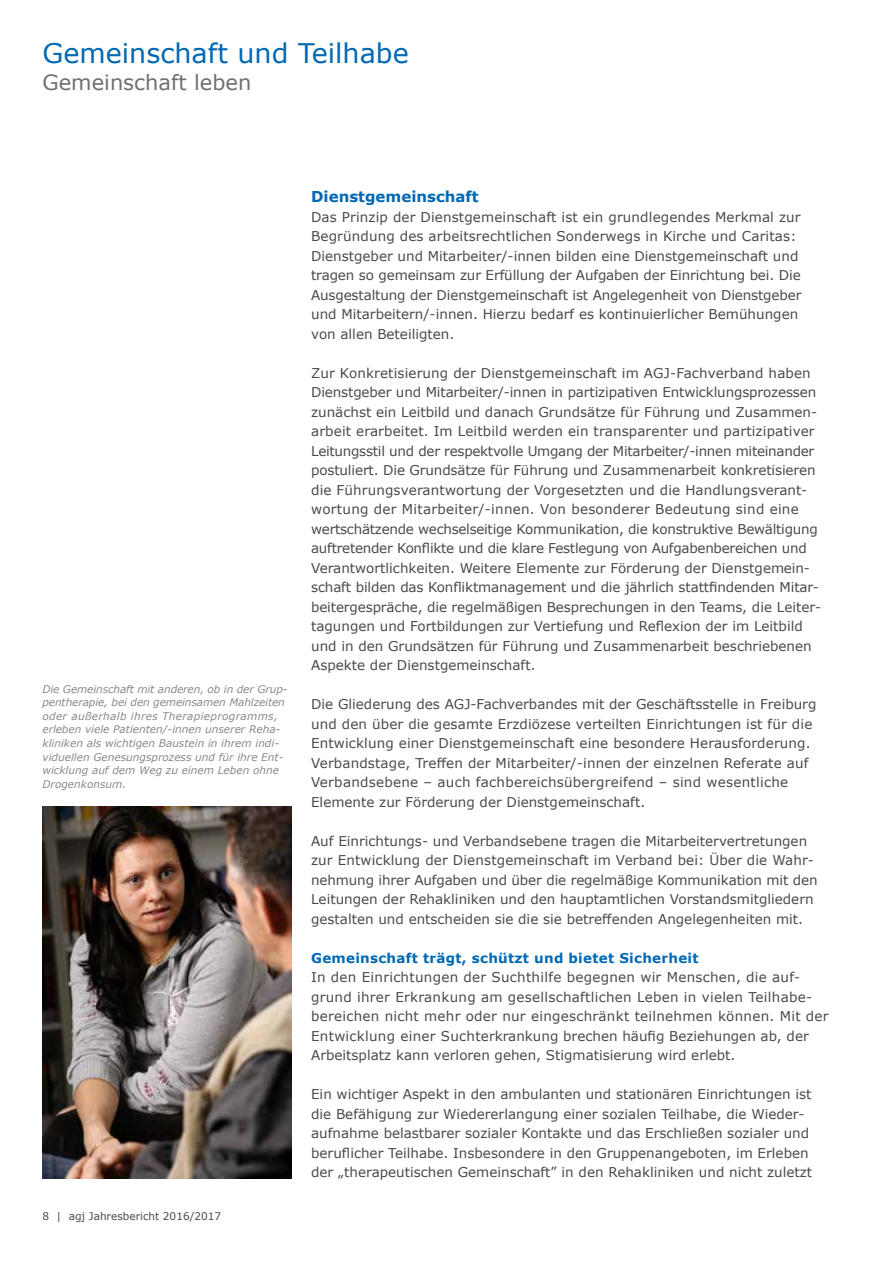
<style>
.page{position:relative;width:893px;height:1263px;background:#fff}
.page>*{position:absolute;margin:0;border:0;box-sizing:border-box;transform-origin:0 0}
.t1{font:27px "Verdana";color:#0069b4}
.t2{font:21px "Verdana";color:#706f6f}
.t3{font:700 15px "Verdana";color:#0069b4}
.t4{font:13.5px/19.5px "Verdana";color:#4a4a49}
.t5{font:13.5px/19.5px "Verdana";letter-spacing:.02em;color:#4a4a49}
.t6{font:700 13.5px "Verdana";letter-spacing:.02em;color:#0069b4}
.t7{font:italic 10.5px/13.5px "Verdana";color:#898888}
.t8{font:10.5px "Verdana";color:#4a4a49}
</style>
<div class="page">
<img style="left:43px;top:807px;width:249px;height:371px">
<h1 class="t1" style="left:43px;top:35px;width:368px">Gemeinschaft und Teilhabe</h1>
<h2 class="t2" style="left:43px;top:68px;width:210px">Gemeinschaft leben</h2>
<p class="t7" style="left:43px;top:682px;width:247px">Die Gemeinschaft mit anderen, ob in der Grup&shy;pentherapie, bei den gemeinsamen Mahlzeiten oder außerhalb ihres Therapieprogramms, erleben viele Patienten/-innen unserer Reha&shy;kliniken als wichtigen Baustein in ihrem indi&shy;viduellen Genesungsprozess und für ihre Ent&shy;wicklung auf dem Weg zu einem Leben ohne Drogenkonsum.</p>
<p class="t8" style="left:43px;top:1209px;width:180px">8 | agj Jahresbericht 2016/2017</p>
<p class="t3" style="left:311px;top:186px;width:169px">Dienstgemeinschaft</p>
<p class="t4" style="left:311px;top:207px;width:492px">Das Prinzip der Dienstgemeinschaft ist ein grundlegendes Merkmal zur Begründung des arbeitsrechtlichen Sonderwegs in Kirche und Caritas:<br>Dienstgeber und Mitarbeiter/-innen bilden eine Dienstgemeinschaft und tragen so gemeinsam zur Erfüllung der Aufgaben der Einrichtung bei. Die Ausgestaltung der Dienstgemeinschaft ist Angelegenheit von Dienstgeber und Mitarbeitern/-innen. Hierzu bedarf es kontinuierlicher Bemühungen von allen Beteiligten.</p>
<p class="t4" style="left:311px;top:363px;width:512px">Zur Konkretisierung der Dienstgemeinschaft im AGJ-Fachverband haben Dienstgeber und Mitarbeiter/-innen in partizipativen Entwicklungsprozessen zunächst ein Leitbild und danach Grundsätze für Führung und Zusammen&shy;arbeit erarbeitet. Im Leitbild werden ein transparenter und partizipativer Leitungsstil und der respektvolle Umgang der Mitarbeiter/-innen miteinander postuliert. Die Grundsätze für Führung und Zusammenarbeit konkretisieren die Führungsverantwortung der Vorgesetzten und die Handlungsverant&shy;wortung der Mitarbeiter/-innen. Von besonderer Bedeutung sind eine wertschätzende wechselseitige Kommunikation, die konstruktive Bewältigung auftretender Konflikte und die klare Festlegung von Aufgabenbereichen und Verantwortlichkeiten. Weitere Elemente zur Förderung der Dienstgemein&shy;schaft bilden das Konfliktmanagement und die jährlich stattfindenden Mitar&shy;beitergespräche, die regelmäßigen Besprechungen in den Teams, die Leiter&shy;tagungen und Fortbildungen zur Vertiefung und Reflexion der im Leitbild und in den Grundsätzen für Führung und Zusammenarbeit beschriebenen Aspekte der Dienstgemeinschaft.</p>
<p class="t4" style="left:311px;top:694px;width:507px">Die Gliederung des AGJ-Fachverbandes mit der Geschäftsstelle in Freiburg und den über die gesamte Erzdiözese verteilten Einrichtungen ist für die Entwicklung einer Dienstgemeinschaft eine besondere Herausforderung.<br>Verbandstage, Treffen der Mitarbeiter/-innen der einzelnen Referate auf Verbandsebene – auch fachbereichsübergreifend – sind wesentliche Elemente zur Förderung der Dienstgemeinschaft.</p>
<p class="t4" style="left:311px;top:831px;width:508px">Auf Einrichtungs- und Verbandsebene tragen die Mitarbeitervertretungen zur Entwicklung der Dienstgemeinschaft im Verband bei: Über die Wahr&shy;nehmung ihrer Aufgaben und über die regelmäßige Kommunikation mit den Leitungen der Rehakliniken und den hauptamtlichen Vorstandsmitgliedern gestalten und entscheiden sie die sie betreffenden Angelegenheiten mit.</p>
<p class="t6" style="left:311px;top:948px;width:389px">Gemeinschaft trägt, schützt und bietet Sicherheit</p>
<p class="t5" style="left:311px;top:967px;width:519px">In den Einrichtungen der Suchthilfe begegnen wir Menschen, die auf&shy;grund ihrer Erkrankung am gesellschaftlichen Leben in vielen Teilhabe&shy;bereichen nicht mehr oder nur eingeschränkt teilnehmen können. Mit der Entwicklung einer Suchterkrankung brechen häufig Beziehungen ab, der Arbeitsplatz kann verloren gehen, Stigmatisierung wird erlebt.</p>
<p class="t4" style="left:311px;top:1084px;width:503px">Ein wichtiger Aspekt in den ambulanten und stationären Einrichtungen ist die Befähigung zur Wiedererlangung einer sozialen Teilhabe, die Wieder&shy;aufnahme belastbarer sozialer Kontakte und das Erschließen sozialer und beruflicher Teilhabe. Insbesondere in den Gruppenangeboten, im Erleben der „therapeutischen Gemeinschaft” in den Rehakliniken und nicht zuletzt</p>
</div>
